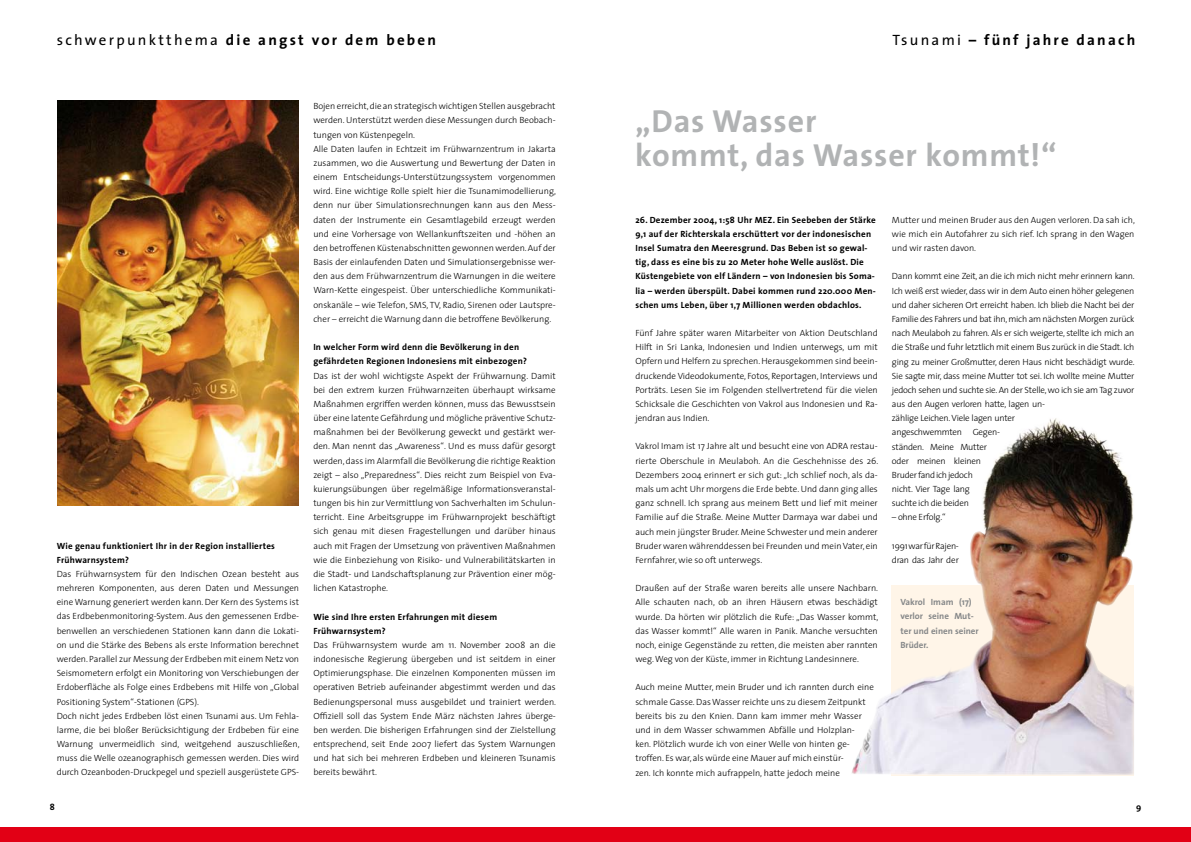
<style>
.page{position:relative;width:1191px;height:842px;background:#fff}
.page>*{position:absolute;margin:0;border:0;box-sizing:border-box;transform-origin:0 0}
.t1{font:700 32px/34px "The Sans";letter-spacing:.025em;color:#b1b3b4}
.t2{font:700 15px "The Sans";letter-spacing:.15em;color:#000}
.t3{font:300 9px/14.2px "The Sans";color:#000}
.t4{font:300 9px/14.2px "The Sans";letter-spacing:-.025em;color:#000}
.t5{font:700 9px/14.2px "The Sans";letter-spacing:.025em;color:#000}
.t6{font:700 9px/14.2px "The Sans";color:#868889}
.s1{font-weight:400}
.s2{font-weight:700}
</style>
<div class="page">
<div style="left:0;top:828px;width:595px;height:14px;background:#e20015"></div>
<div style="left:595px;top:828px;width:596px;height:14px;background:#e20015"></div>
<img style="left:58px;top:100px;width:240px;height:405px">
<img style="left:852px;top:418px;width:282px;height:357px">
<p class="t2" style="left:57px;top:28px;width:381px"><span class="s1">schwerpunktthema</span> die angst vor dem beben</p>
<p class="t2" style="left:892px;top:28px;width:244px"><span class="s1">Tsunami</span> – fünf jahre danach</p>
<p class="t3" style="left:57px;top:538px;width:244px"><span class="s2">Wie genau funktioniert Ihr in der Region installiertes Frühwarnsystem?<br></span>Das Frühwarnsystem für den Indischen Ozean besteht aus mehreren Komponenten, aus deren Daten und Messungen eine Warnung generiert werden kann. Der Kern des Systems ist das Erdbebenmonitoring-System. Aus den gemessenen Erdbe&shy;benwellen an verschiedenen Stationen kann dann die Lokati&shy;on und die Stärke des Bebens als erste Information berechnet werden. Parallel zur Messung der Erdbeben mit einem Netz von Seismometern erfolgt ein Monitoring von Verschiebungen der Erdoberfläche als Folge eines Erdbebens mit Hilfe von „Global Positioning System“-Stationen (GPS).<br>Doch nicht jedes Erdbeben löst einen Tsunami aus. Um Fehla&shy;larme, die bei bloßer Berücksichtigung der Erdbeben für eine Warnung unvermeidlich sind, weitgehend auszuschließen, muss die Welle ozeanographisch gemessen werden. Dies wird durch Ozeanboden-Druckpegel und speziell ausgerüstete GPS-</p>
<p class="t3" style="left:313px;top:99px;width:244px">Bojen erreicht, die an strategisch wichtigen Stellen ausgebracht werden. Unterstützt werden diese Messungen durch Beobach&shy;tungen von Küstenpegeln.<br>Alle Daten laufen in Echtzeit im Frühwarnzentrum in Jakarta zusammen, wo die Auswertung und Bewertung der Daten in einem Entscheidungs-Unterstützungssystem vorgenommen wird. Eine wichtige Rolle spielt hier die Tsunamimodellierung, denn nur über Simulationsrechnungen kann aus den Mess&shy;daten der Instrumente ein Gesamtlagebild erzeugt werden und eine Vorhersage von Wellankunftszeiten und -höhen an den betroffenen Küstenabschnitten gewonnen werden. Auf der Basis der einlaufenden Daten und Simulationsergebnisse wer&shy;den aus dem Frühwarnzentrum die Warnungen in die weitere Warn-Kette eingespeist. Über unterschiedliche Kommunikati&shy;onskanäle – wie Telefon, SMS, TV, Radio, Sirenen oder Lautspre&shy;cher – erreicht die Warnung dann die betroffene Bevölkerung.</p>
<p class="t3" style="left:313px;top:340px;width:244px"><span class="s2">In welcher Form wird denn die Bevölkerung in den gefährdeten Regionen Indonesiens mit einbezogen?<br></span>Das ist der wohl wichtigste Aspekt der Frühwarnung. Damit bei den extrem kurzen Frühwarnzeiten überhaupt wirksame Maßnahmen ergriffen werden können, muss das Bewusstsein über eine latente Gefährdung und mögliche präventive Schutz&shy;maßnahmen bei der Bevölkerung geweckt und gestärkt wer&shy;den. Man nennt das „Awareness“. Und es muss dafür gesorgt werden, dass im Alarmfall die Bevölkerung die richtige Reaktion zeigt – also „Preparedness“. Dies reicht zum Beispiel von Eva&shy;kuierungsübungen über regelmäßige Informationsveranstal&shy;tungen bis hin zur Vermittlung von Sachverhalten im Schulun&shy;terricht. Eine Arbeitsgruppe im Frühwarnprojekt beschäftigt sich genau mit diesen Fragestellungen und darüber hinaus auch mit Fragen der Umsetzung von präventiven Maßnahmen wie die Einbeziehung von Risiko- und Vulnerabilitätskarten in die Stadt- und Landschaftsplanung zur Prävention einer mög&shy;lichen Katastrophe.</p>
<p class="t3" style="left:313px;top:609px;width:244px"><span class="s2">Wie sind Ihre ersten Erfahrungen mit diesem Frühwarnsystem?<br></span>Das Frühwarnsystem wurde am 11. November 2008 an die indonesische Regierung übergeben und ist seitdem in einer Optimierungsphase. Die einzelnen Komponenten müssen im operativen Betrieb aufeinander abgestimmt werden und das Bedienungspersonal muss ausgebildet und trainiert werden.<br>Offiziell soll das System Ende März nächsten Jahres überge&shy;ben werden. Die bisherigen Erfahrungen sind der Zielstellung entsprechend, seit Ende 2007 liefert das System Warnungen und hat sich bei mehreren Erdbeben und kleineren Tsunamis bereits bewährt.</p>
<p class="t1" style="left:635px;top:103px;width:423px">„Das Wasser<br>kommt, das Wasser kommt!“</p>
<p class="t5" style="left:635px;top:212px;width:242px">26. Dezember 2004, 1:58 Uhr MEZ. Ein Seebeben der Stärke 9,1 auf der Richterskala erschüttert vor der indonesischen Insel Sumatra den Meeresgrund. Das Beben ist so gewal&shy;tig, dass es eine bis zu 20 Meter hohe Welle auslöst. Die Küstengebiete von elf Ländern – von Indonesien bis Soma&shy;lia – werden überspült. Dabei kommen rund 220.000 Men&shy;schen ums Leben, über 1,7 Millionen werden obdachlos.</p>
<p class="t3" style="left:635px;top:326px;width:244px;text-align:justify">Fünf Jahre später waren Mitarbeiter von Aktion Deutschland Hilft in Sri Lanka, Indonesien und Indien unterwegs, um mit Opfern und Helfern zu sprechen. Herausgekommen sind beein&shy;druckende Videodokumente, Fotos, Reportagen, Interviews und Porträts. Lesen Sie im Folgenden stellvertretend für die vielen Schicksale die Geschichten von Vakrol aus Indonesien und Ra&shy;jendran aus Indien.</p>
<p class="t3" style="left:635px;top:439px;width:244px;text-align:justify">Vakrol Imam ist 17 Jahre alt und besucht eine von ADRA restau&shy;rierte Oberschule in Meulaboh. An die Geschehnisse des 26.<br>Dezembers 2004 erinnert er sich gut: „Ich schlief noch, als da&shy;mals um acht Uhr morgens die Erde bebte. Und dann ging alles ganz schnell. Ich sprang aus meinem Bett und lief mit meiner Familie auf die Straße. Meine Mutter Darmaya war dabei und auch mein jüngster Bruder. Meine Schwester und mein anderer Bruder waren währenddessen bei Freunden und mein Vater, ein Fernfahrer, wie so oft unterwegs.</p>
<p class="t3" style="left:635px;top:581px;width:244px;text-align:justify">Draußen auf der Straße waren bereits alle unsere Nachbarn.<br>Alle schauten nach, ob an ihren Häusern etwas beschädigt wurde. Da hörten wir plötzlich die Rufe: „Das Wasser kommt, das Wasser kommt!“ Alle waren in Panik. Manche versuchten noch, einige Gegenstände zu retten, die meisten aber rannten weg. Weg von der Küste, immer in Richtung Landesinnere.</p>
<p class="t3" style="left:635px;top:680px;width:240px">Auch meine Mutter, mein Bruder und ich rannten durch eine schmale Gasse. Das Wasser reichte uns zu diesem Zeitpunkt bereits bis zu den Knien. Dann kam immer mehr Wasser und in dem Wasser schwammen Abfälle und Holzplan-<br>ken. Plötzlich wurde ich von einer Welle von hinten ge&shy;troffen. Es war, als würde eine Mauer auf mich einstür-<br>zen. Ich konnte mich aufrappeln, hatte jedoch meine</p>
<p class="t3" style="left:892px;top:212px;width:244px;text-align:justify">Mutter und meinen Bruder aus den Augen verloren. Da sah ich, wie mich ein Autofahrer zu sich rief. Ich sprang in den Wagen und wir rasten davon.</p>
<p class="t4" style="left:892px;top:269px;width:244px">Dann kommt eine Zeit, an die ich mich nicht mehr erinnern kann.<br>Ich weiß erst wieder, dass wir in dem Auto einen höher gelegenen und daher sicheren Ort erreicht haben. Ich blieb die Nacht bei der Familie des Fahrers und bat ihn, mich am nächsten Morgen zurück nach Meulaboh zu fahren. Als er sich weigerte, stellte ich mich an die Straße und fuhr letztlich mit einem Bus zurück in die Stadt. Ich ging zu meiner Großmutter, deren Haus nicht beschädigt wurde.<br>Sie sagte mir, dass meine Mutter tot sei. Ich wollte meine Mutter jedoch sehen und suchte sie. An der Stelle, wo ich sie am Tag zuvor aus den Augen verloren hatte, lagen un-<br>zählige Leichen. Viele lagen unter<br>angeschwemmten Gegen-<br>ständen. Meine Mutter<br>oder meinen kleinen<br>Bruder fand ich jedoch<br>nicht. Vier Tage lang<br>suchte ich die beiden</p>
<p class="t4" style="left:892px;top:510px;width:55px">– ohne Erfolg.“</p>
<p class="t4" style="left:892px;top:538px;width:68px">1991 war für Rajen&shy;dran das Jahr der</p>
<p class="t6" style="left:900px;top:595px;width:80px">Vakrol Imam (17) verlor seine Mut&shy;ter und einen seiner<br>Brüder.</p>
<p class="t5" style="left:50px;top:800px;width:7px">8</p>
<p class="t5" style="left:1136px;top:800px;width:7px">9</p>
</div>
